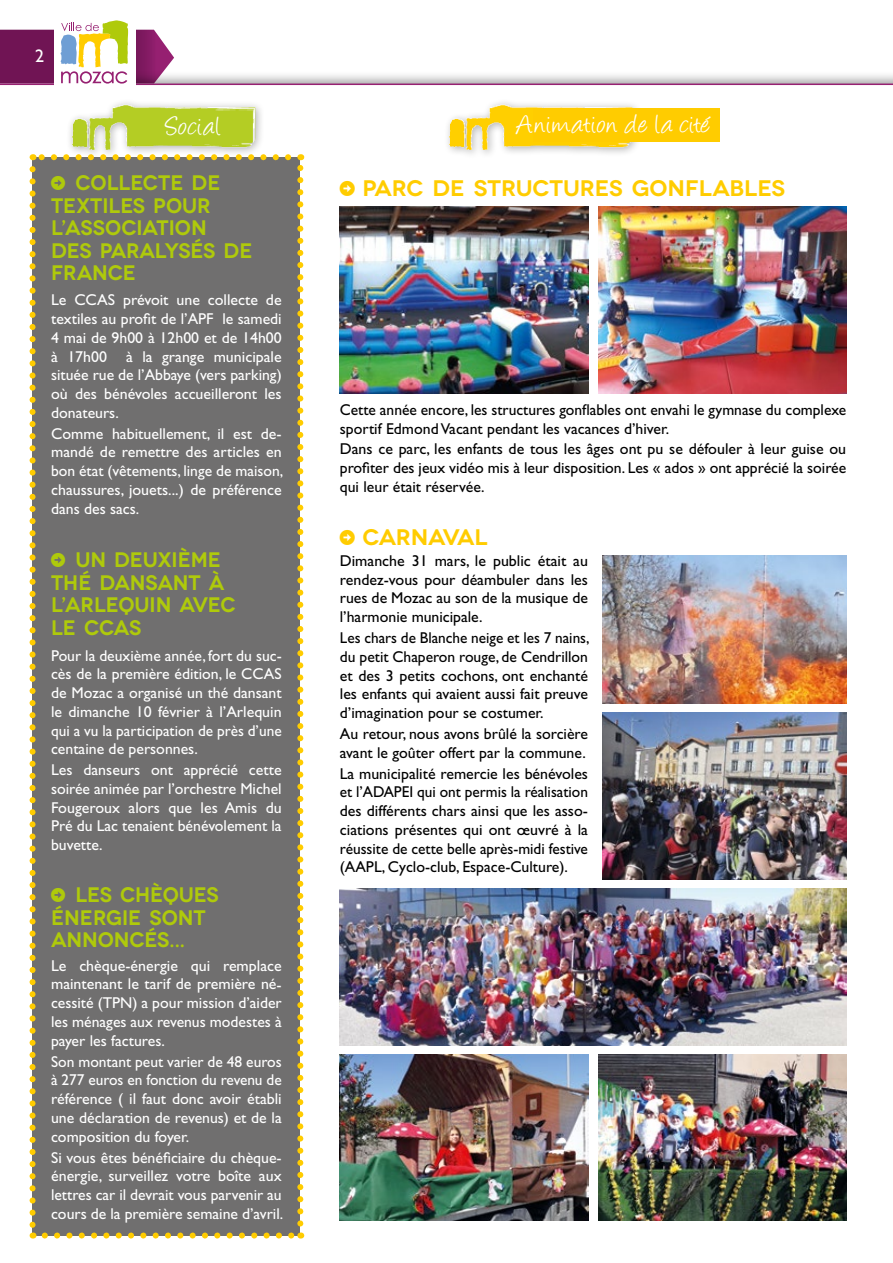
<style>
.page{position:relative;width:893px;height:1263px;background:#fff}
.page>*{position:absolute;margin:0;border:0;box-sizing:border-box;transform-origin:0 0}
.t1{font:30px "Angelina";letter-spacing:.03em;color:#fff}
.t2{font:600 22.5px "Novecentowide";letter-spacing:-.005em;color:#fc0}
.t3{font:600 21px/22.5px "Novecentowide";color:#afca0b;scale:.96 1}
.t4{font:18px "Gill Sans";color:#fff}
.t5{font:15.75px/18.8px "Gill Sans Std";color:#fff;text-align:justify}
.t6{font:15.75px/18.8px "Gill Sans Std";color:#000;text-align:justify}
.s1{font-family:"Iconic Stroke";font-weight:400}
</style>
<div class="page">
<div style="left:135px;top:0;width:758px;height:85px;background:#000;opacity:.35"></div>
<hr style="left:0;top:84px;width:893px;height:1px;background:#962071">
<div style="left:54px;top:17px;width:82px;height:72px;background:#fff"></div>
<svg style="left:0;top:20px;width:174px;height:64px"></svg>
<div style="left:33px;top:157px;width:267px;height:1078px;background:#706f6f"></div>
<svg style="left:45px;top:1232px;width:249px;height:6px"></svg>
<svg style="left:30px;top:169px;width:6px;height:1069px"></svg>
<svg style="left:297px;top:154px;width:6px;height:1069px"></svg>
<svg style="left:33px;top:154px;width:255px;height:6px"></svg>
<div style="left:66px;top:99px;width:199px;height:61px;background:#000;opacity:.3"></div>
<img style="left:72px;top:105px;width:183px;height:45px">
<div style="left:444px;top:99px;width:198px;height:61px;background:#000;opacity:.3"></div>
<img style="left:449px;top:105px;width:183px;height:45px">
<div style="left:534px;top:108px;width:186px;height:33px;background:#fc0"></div>
<img style="left:340px;top:207px;width:248px;height:186px">
<img style="left:598px;top:207px;width:248px;height:186px">
<img style="left:340px;top:888px;width:506px;height:157px">
<img style="left:603px;top:555px;width:243px;height:148px">
<img style="left:603px;top:712px;width:243px;height:167px">
<img style="left:340px;top:1054px;width:248px;height:166px">
<img style="left:598px;top:1054px;width:248px;height:166px">
<p class="t4" style="left:35px;top:46px;width:10px">2</p>
<h1 class="t1" style="left:166px;top:114px;width:57px">Social</h1>
<h3 class="t3" style="left:51px;top:172px;width:211px"><span class="s1">$</span> COLLECTE DE<br>TEXTILES POUR<br>L’ASSOCIATION<br>DES PARALYSÉS DE<br>FRANCE</h3>
<p class="t5" style="left:51px;top:291px;width:232px">Le CCAS prévoit une collecte de textiles au profit de l’APF le samedi 4 mai de 9h00 à 12h00 et de 14h00 à 17h00 à la grange municipale située rue de l’Abbaye (vers parking) où des bénévoles accueilleront les donateurs.</p>
<p class="t5" style="left:51px;top:424px;width:234px">Comme habituellement, il est de&shy;mandé de remettre des articles en bon état (vêtements, linge de maison, chaussures, jouets...) de préférence dans des sacs.</p>
<h3 class="t3" style="left:51px;top:549px;width:194px"><span class="s1">$</span> UN DEUXIÈME<br>THÉ DANSANT À<br>L’ARLEQUIN AVEC<br>LE CCAS</h3>
<p class="t5" style="left:51px;top:646px;width:232px">Pour la deuxième année, fort du suc&shy;cès de la première édition, le CCAS de Mozac a organisé un thé dansant le dimanche 10 février à l’Arlequin qui a vu la participation de près d’une centaine de personnes.</p>
<p class="t5" style="left:51px;top:760px;width:232px">Les danseurs ont apprécié cette soirée animée par l’orchestre Michel Fougeroux alors que les Amis du Pré du Lac tenaient bénévolement la buvette.</p>
<h3 class="t3" style="left:51px;top:884px;width:176px"><span class="s1">$</span> LES CHÈQUES<br>ÉNERGIE SONT<br>ANNONCÉS...</h3>
<p class="t5" style="left:51px;top:956px;width:232px">Le chèque-énergie qui remplace maintenant le tarif de première né&shy;cessité (TPN) a pour mission d’aider les ménages aux revenus modestes à payer les factures.</p>
<p class="t5" style="left:51px;top:1052px;width:232px">Son montant peut varier de 48 euros à 277 euros en fonction du revenu de référence ( il faut donc avoir établi une déclaration de revenus) et de la composition du foyer.</p>
<p class="t5" style="left:51px;top:1148px;width:234px">Si vous êtes bénéficiaire du chèque&shy;énergie, surveillez votre boîte aux lettres car il devrait vous parvenir au cours de la première semaine d’avril.</p>
<h1 class="t1" style="left:517px;top:112px;width:195px">Animation de la cité</h1>
<h2 class="t2" style="left:340px;top:174px;width:447px"><span class="s1">$</span> PARC DE STRUCTURES GONFLABLES</h2>
<p class="t6" style="left:340px;top:400px;width:508px">Cette année encore, les structures gonflables ont envahi le gymnase du complexe sportif Edmond Vacant pendant les vacances d’hiver.</p>
<p class="t6" style="left:340px;top:440px;width:508px">Dans ce parc, les enfants de tous les âges ont pu se défouler à leur guise ou profiter des jeux vidéo mis à leur disposition. Les « ados » ont apprécié la soirée qui leur était réservée.</p>
<h2 class="t2" style="left:340px;top:524px;width:149px"><span class="s1">$</span> CARNAVAL</h2>
<p class="t6" style="left:340px;top:551px;width:250px">Dimanche 31 mars, le public était au rendez-vous pour déambuler dans les rues de Mozac au son de la musique de l’harmonie municipale.</p>
<p class="t6" style="left:340px;top:628px;width:251px">Les chars de Blanche neige et les 7 nains, du petit Chaperon rouge, de Cendrillon et des 3 petits cochons, ont enchanté les enfants qui avaient aussi fait preuve d’imagination pour se costumer.</p>
<p class="t6" style="left:340px;top:724px;width:250px">Au retour, nous avons brûlé la sorcière avant le goûter offert par la commune.</p>
<p class="t6" style="left:340px;top:764px;width:250px">La municipalité remercie les bénévoles et l’ADAPEI qui ont permis la réalisation des différents chars ainsi que les asso&shy;ciations présentes qui ont œuvré à la réussite de cette belle après-midi festive (AAPL, Cyclo-club, Espace-Culture).</p>
</div>
